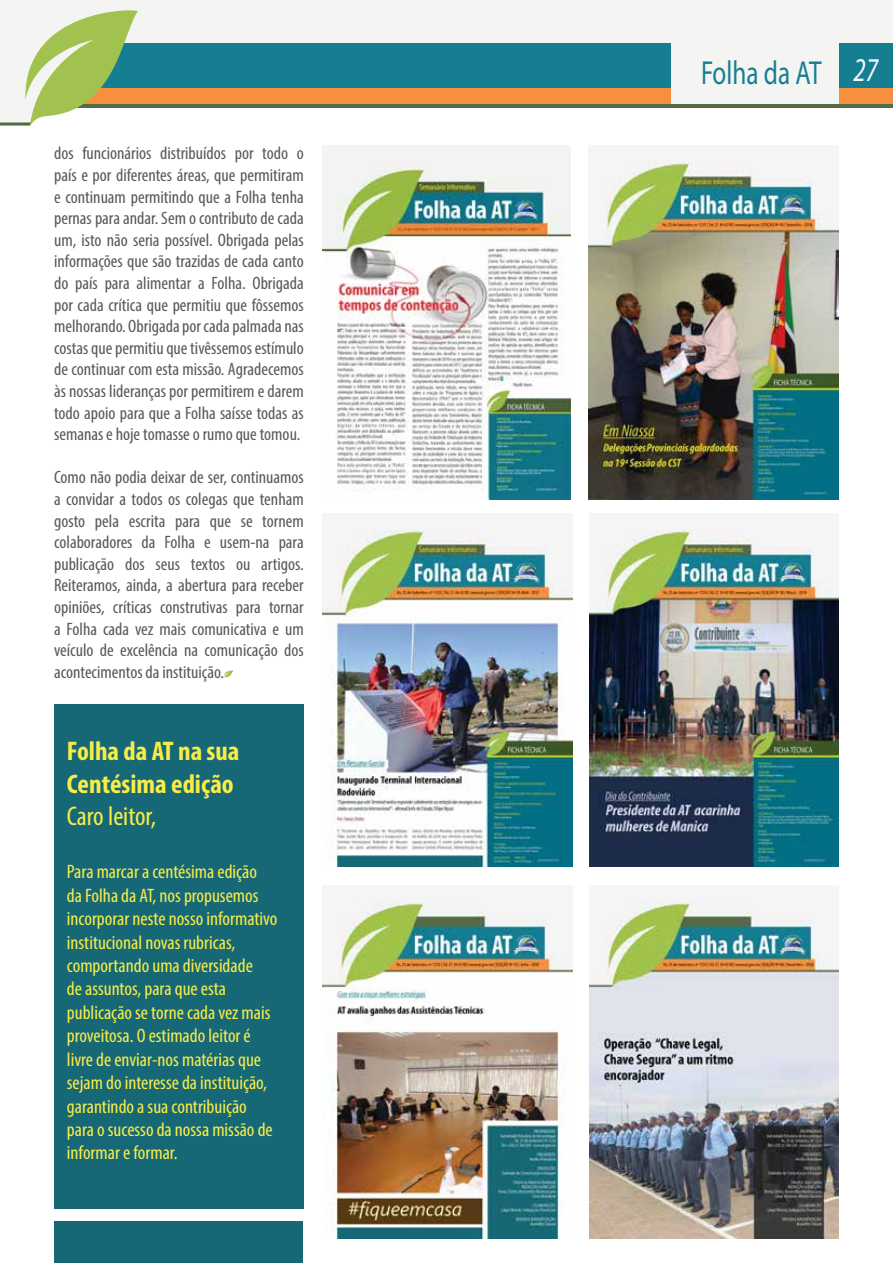
<style>
.page{position:relative;width:893px;height:1263px;background:#fff}
.page>*{position:absolute;margin:0;border:0;box-sizing:border-box;transform-origin:0 0}
.t1{font:33.3px "Myriad Pro";color:#157e91;scale:.75 1}
.t2{font:700 condensed 27px/32.4px "Myriad Pro";color:#f8ed47}
.t3{font:condensed 27px "Myriad Pro";color:#f8ed47}
.t4{font:condensed 19.5px/23.4px "Myriad Pro";color:#f8ed47}
.t5{font:condensed 18px/21.6px "Myriad Pro";color:#58595b;text-align:justify}
.s1{font-style:italic;color:#f0f9fd}
</style>
<div class="page">
<div style="left:0;top:0;width:893px;height:108px;background:#f4f4f3"></div>
<div style="left:54px;top:1221px;width:785px;height:42px;background:#176876"></div>
<div style="left:99px;top:44px;width:572px;height:44px;background:#157e91"></div>
<div style="left:839px;top:44px;width:54px;height:44px;background:#157e91"></div>
<div style="left:77px;top:88px;width:594px;height:16px;background:#f6903e"></div>
<div style="left:839px;top:88px;width:54px;height:16px;background:#f6903e"></div>
<hr style="left:67px;top:104px;width:826px;height:3px;background:#546a44">
<svg style="left:0;top:8px;width:138px;height:118px"></svg>
<img style="left:322px;top:146px;width:248px;height:354px">
<img style="left:322px;top:529px;width:250px;height:337px">
<img style="left:589px;top:161px;width:250px;height:339px">
<svg style="left:224px;top:670px;width:9px;height:8px"></svg>
<img style="left:589px;top:529px;width:250px;height:337px">
<div style="left:304px;top:1177px;width:589px;height:86px;background:#fff"></div>
<img style="left:589px;top:901px;width:250px;height:337px">
<img style="left:322px;top:901px;width:250px;height:337px">
<div style="left:54px;top:704px;width:250px;height:505px;background:#176876"></div>
<p class="t5" style="left:54px;top:142px;width:251px">dos funcionários distribuídos por todo o país e por diferentes áreas, que permitiram e continuam permitindo que a Folha tenha pernas para andar. Sem o contributo de cada um, isto não seria possível. Obrigada pelas informações que são trazidas de cada canto do país para alimentar a Folha. Obrigada por cada crítica que permitiu que fôssemos melhorando. Obrigada por cada palmada nas costas que permitiu que tivêssemos estímulo de continuar com esta missão. Agradecemos às nossas lideranças por permitirem e darem todo apoio para que a Folha saísse todas as semanas e hoje tomasse o rumo que tomou.</p>
<p class="t5" style="left:54px;top:466px;width:251px">Como não podia deixar de ser, continuamos a convidar a todos os colegas que tenham gosto pela escrita para que se tornem colaboradores da Folha e usem-na para publicação dos seus textos ou artigos.<br>Reiteramos, ainda, a abertura para receber opiniões, críticas construtivas para tornar a Folha cada vez mais comunicativa e um veículo de excelência na comunicação dos acontecimentos da instituição.</p>
<h2 class="t2" style="left:67px;top:734px;width:174px">Folha da AT na sua<br>Centésima edição</h2>
<h2 class="t3" style="left:67px;top:800px;width:91px">Caro leitor,</h2>
<p class="t4" style="left:67px;top:860px;width:212px">Para marcar a centésima edição<br>da Folha da AT, nos propusemos incorporar neste nosso informativo institucional novas rubricas, comportando uma diversidade<br>de assuntos, para que esta publicação se torne cada vez mais proveitosa. O estimado leitor é livre de enviar-nos matérias que sejam do interesse da instituição, garantindo a sua contribuição para o sucesso da nossa missão de informar e formar.</p>
<h1 class="t1" style="left:701px;top:53px;width:238px">Folha da AT <span class="s1">27</span></h1>
</div>
